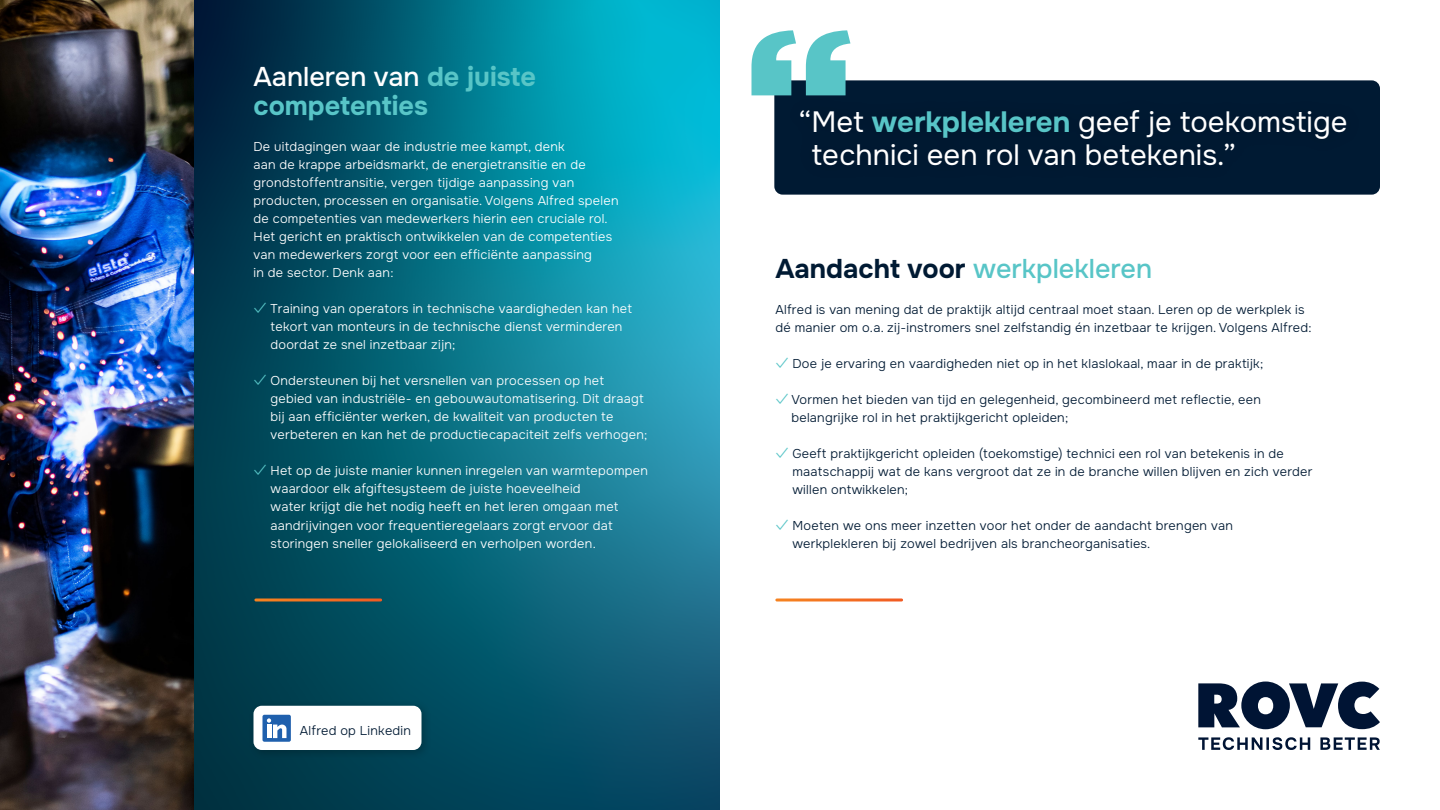
<style>
.page{position:relative;width:1440px;height:810px;background:#fff}
.page>*{position:absolute;margin:0;border:0;box-sizing:border-box;transform-origin:0 0}
.t1{font:29.25px/32.5px "Onest";color:#fff}
.t2{font:700 27px/29.2px "Onest";color:#58c5c7}
.t3{font:500 27px "Onest";color:#58c5c7}
.t4{font:300 12.75px/18px "Onest";letter-spacing:.02em;color:#fff}
.t5{font:300 12.75px/18px "Onest";letter-spacing:.02em;color:#001a33}
.s1{font-weight:500;color:#fff}
.s2{color:#58c5c7}
.s3{font-weight:700;color:#58c5c7}
.s4{font-weight:700;color:#001a33}
</style>
<div class="page">
<svg style="left:194px;top:0;width:526px;height:810px;background:#08677d"></svg>
<img style="left:0;top:0;width:194px;height:810px">
<div style="left:248px;top:700px;width:184px;height:61px;background:#000;opacity:.2"></div>
<div style="left:254px;top:706px;width:168px;height:44px;background:#fff;border-radius:8px"></div>
<svg style="left:1198px;top:682px;width:182px;height:47px"></svg>
<svg style="left:1198px;top:737px;width:182px;height:13px"></svg>
<svg style="left:777px;top:598px;width:125px;height:4px"></svg>
<div style="left:774px;top:80px;width:606px;height:115px;background:#001a33;border-radius:8px"></div>
<svg style="left:752px;top:30px;width:98px;height:65px"></svg>
<svg style="left:256px;top:598px;width:125px;height:4px"></svg>
<div style="left:262px;top:715px;width:29px;height:27px;background:#1f60ad;border-radius:2px"></div>
<svg style="left:267px;top:718px;width:20px;height:20px"></svg>
<h2 class="t2" style="left:254px;top:62px;width:284px"><span class="s1">Aanleren van</span> de juiste competenties</h2>
<p class="t4" style="left:254px;top:138px;width:367px">De uitdagingen waar de industrie mee kampt, denk<br>aan de krappe arbeidsmarkt, de energietransitie en de grondstoffentransitie, vergen tijdige aanpassing van producten, processen en organisatie. Volgens Alfred spelen de competenties van medewerkers hierin een cruciale rol.<br>Het gericht en praktisch ontwikkelen van de competenties van medewerkers zorgt voor een efficiënte aanpassing<br>in de sector. Denk aan:</p>
<p class="t4" style="left:271px;top:300px;width:363px;text-indent:-17px"><span class="s2">✓</span> Training van operators in technische vaardigheden kan het tekort van monteurs in de technische dienst verminderen doordat ze snel inzetbaar zijn;</p>
<p class="t4" style="left:271px;top:372px;width:378px;text-indent:-17px"><span class="s2">✓</span> Ondersteunen bij het versnellen van processen op het gebied van industriële- en gebouwautomatisering. Dit draagt bij aan efficiënter werken, de kwaliteit van producten te verbeteren en kan het de productiecapaciteit zelfs verhogen;</p>
<p class="t4" style="left:271px;top:462px;width:379px;text-indent:-17px"><span class="s2">✓</span> Het op de juiste manier kunnen inregelen van warmtepompen waardoor elk afgiftesysteem de juiste hoeveelheid<br>water krijgt die het nodig heeft en het leren omgaan met aandrijvingen voor frequentieregelaars zorgt ervoor dat storingen sneller gelokaliseerd en verholpen worden.</p>
<p class="t5" style="left:300px;top:721px;width:113px">Alfred op Linkedin</p>
<h1 class="t1" style="left:811px;top:106px;width:537px;text-indent:-13px">“Met <span class="s3">werkplekleren</span> geef je toekomstige technici een rol van betekenis.”</h1>
<h2 class="t3" style="left:775px;top:252px;width:378px"><span class="s4">Aandacht voor</span> werkplekleren</h2>
<p class="t5" style="left:775px;top:300px;width:538px">Alfred is van mening dat de praktijk altijd centraal moet staan. Leren op de werkplek is dé manier om o.a. zij-instromers snel zelfstandig én inzetbaar te krijgen. Volgens Alfred:</p>
<p class="t5" style="left:775px;top:355px;width:489px"><span class="s2">✓</span> Doe je ervaring en vaardigheden niet op in het klaslokaal, maar in de praktijk;</p>
<p class="t5" style="left:791px;top:391px;width:471px;text-indent:-16px"><span class="s2">✓</span> Vormen het bieden van tijd en gelegenheid, gecombineerd met reflectie, een belangrijke rol in het praktijkgericht opleiden;</p>
<p class="t5" style="left:792px;top:445px;width:521px;text-indent:-17px"><span class="s2">✓</span> Geeft praktijkgericht opleiden (toekomstige) technici een rol van betekenis in de maatschappij wat de kans vergroot dat ze in de branche willen blijven en zich verder willen ontwikkelen;</p>
<p class="t5" style="left:792px;top:517px;width:442px;text-indent:-17px"><span class="s2">✓</span> Moeten we ons meer inzetten voor het onder de aandacht brengen van werkplekleren bij zowel bedrijven als brancheorganisaties.</p>
</div>
